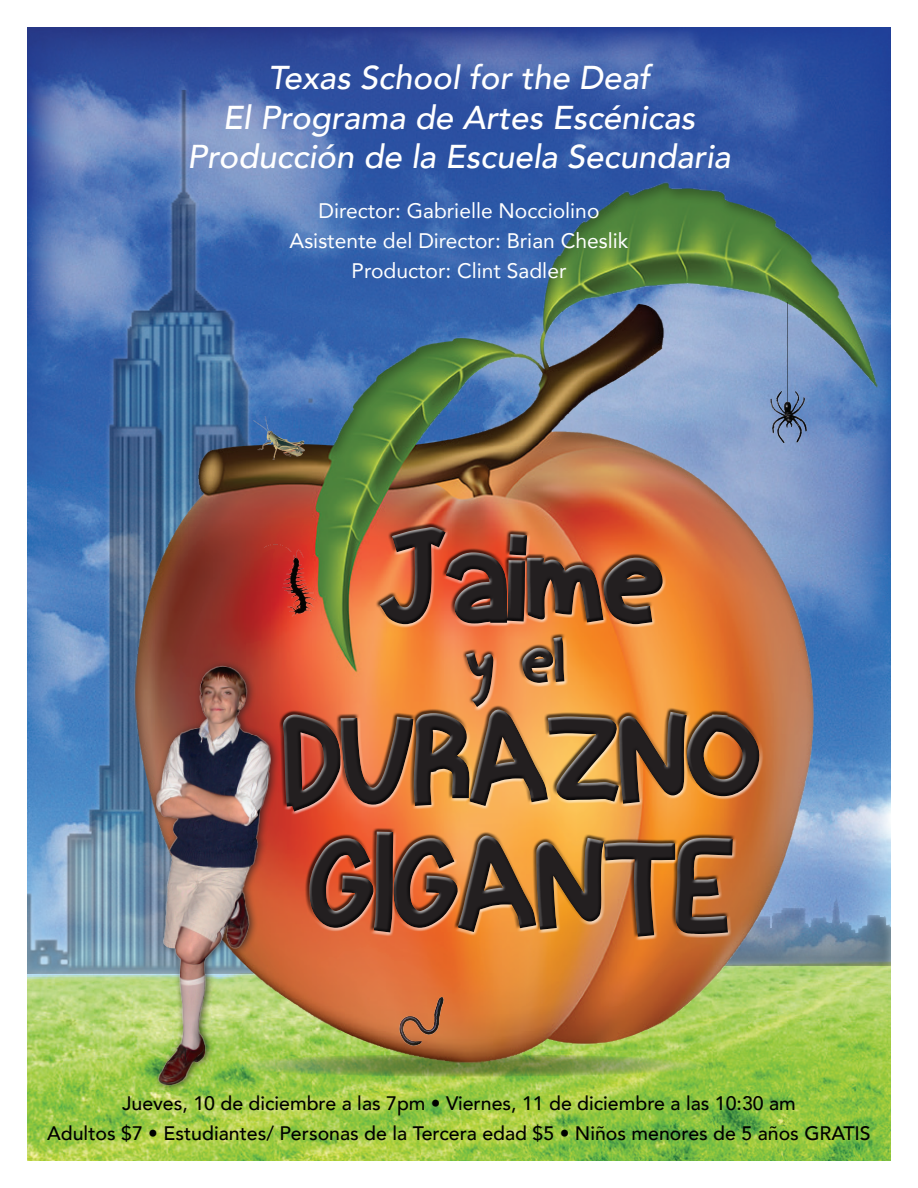
<style>
.page{position:relative;width:918px;height:1188px;background:#fff}
.page>*{position:absolute;margin:0;border:0;box-sizing:border-box;transform-origin:0 0}
.t1{font:italic 500 33px/39.6px "Avenir";color:#fff;text-align:center}
.t2{font:21px/30px "Avenir";color:#fff;text-align:center}
.t3{font:500 19.5px/30px "Avenir";color:#000;text-align:center}
</style>
<div class="page">
<img style="left:27px;top:27px;width:864px;height:1134px">
<div style="left:482px;top:849px;width:419px;height:126px;background:#fff"></div>
<svg style="left:230px;top:1054px;width:480px;height:23px;background:#7d9e46"></svg>
<img style="left:27px;top:29px;width:864px;height:937px">
<div style="left:27px;top:55px;width:358px;height:920px;background:#231f20;opacity:.75"></div>
<div style="left:115px;top:134px;width:768px;height:932px;background:#231f20;opacity:.32"></div>
<div style="left:284px;top:530px;width:480px;height:411px;background:#231f20;opacity:.75"></div>
<div style="left:462px;top:633px;width:104px;height:70px;background:#fff;opacity:.75"></div>
<div style="left:467px;top:635px;width:101px;height:76px;background:#231f20;opacity:.75"></div>
<img style="left:770px;top:302px;width:36px;height:141px">
<img style="left:254px;top:417px;width:51px;height:43px">
<img style="left:254px;top:544px;width:72px;height:72px">
<img style="left:394px;top:995px;width:52px;height:53px">
<img style="left:115px;top:637px;width:173px;height:459px">
<h1 class="t1" style="left:187px;top:58px;width:545px">Texas School for the Deaf<br>El Programa de Artes Escénicas<br>Producción de la Escuela Secundaria</h1>
<p class="t2" style="left:290px;top:195px;width:340px">Director: Gabrielle Nocciolino<br>Asistente del Director: Brian Cheslik<br>Productor: Clint Sadler</p>
<p class="t3" style="left:47px;top:1087px;width:825px">Jueves, 10 de diciembre a las 7pm • Viernes, 11 de diciembre a las 10:30 am<br>Adultos $7 • Estudiantes/ Personas de la Tercera edad $5 • Niños menores de 5 años GRATIS</p>
</div>
